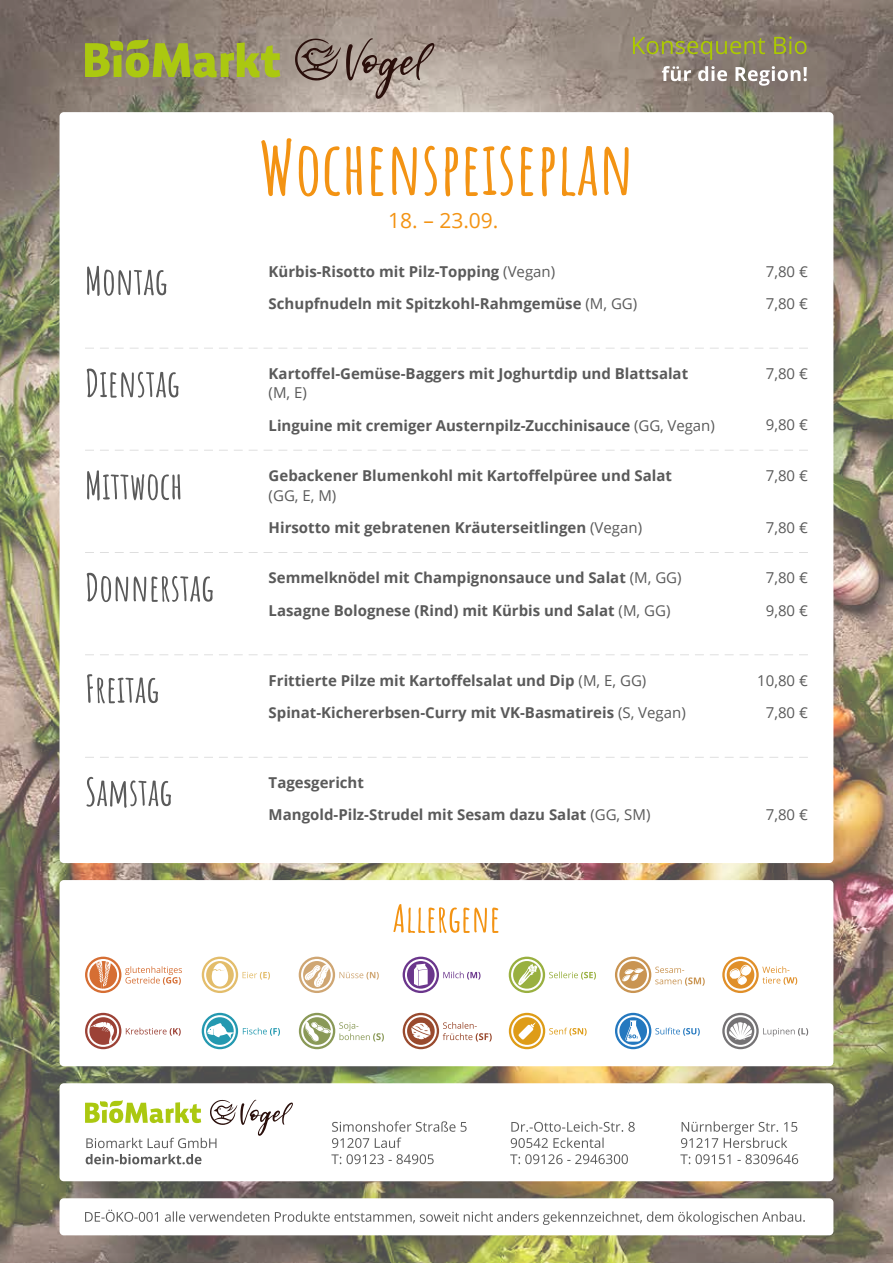
<style>
.page{position:relative;width:893px;height:1263px;background:#fff}
.page>*{position:absolute;margin:0;border:0;box-sizing:border-box;transform-origin:0 0}
.t1{font:21px "Open Sans";color:#f39313}
.t2{font:700 15px/32.2px "Open Sans";color:#5a5a5a}
.t3{font:15px/32.2px "Open Sans";color:#5a5a5a}
.s1{font-weight:400}
</style>
<div class="page">
<img style="left:0;top:0;width:893px;height:1263px">
<div style="left:60px;top:112px;width:773px;height:751px;background:#fff;border-radius:4px"></div>
<svg style="left:87px;top:266px;width:79px;height:30px"></svg>
<svg style="left:87px;top:369px;width:92px;height:29px"></svg>
<svg style="left:87px;top:470px;width:93px;height:30px"></svg>
<svg style="left:87px;top:573px;width:126px;height:29px"></svg>
<svg style="left:87px;top:674px;width:71px;height:29px"></svg>
<svg style="left:87px;top:777px;width:84px;height:31px"></svg>
<svg style="left:85px;top:348px;width:723px;height:1px"></svg>
<svg style="left:85px;top:450px;width:723px;height:1px"></svg>
<svg style="left:85px;top:552px;width:723px;height:1px"></svg>
<svg style="left:85px;top:654px;width:723px;height:1px"></svg>
<svg style="left:85px;top:757px;width:723px;height:1px"></svg>
<svg style="left:261px;top:138px;width:368px;height:58px"></svg>
<svg style="left:85px;top:39px;width:195px;height:38px"></svg>
<svg style="left:295px;top:38px;width:139px;height:61px"></svg>
<div style="left:60px;top:880px;width:773px;height:186px;background:#fff;border-radius:4px"></div>
<svg style="left:393px;top:904px;width:105px;height:29px"></svg>
<svg style="left:85px;top:957px;width:97px;height:36px"></svg>
<svg style="left:202px;top:957px;width:68px;height:36px"></svg>
<svg style="left:299px;top:957px;width:80px;height:36px"></svg>
<svg style="left:403px;top:957px;width:77px;height:36px"></svg>
<svg style="left:509px;top:957px;width:87px;height:36px"></svg>
<svg style="left:615px;top:957px;width:90px;height:36px"></svg>
<svg style="left:722px;top:957px;width:75px;height:36px"></svg>
<svg style="left:85px;top:1013px;width:96px;height:36px"></svg>
<svg style="left:202px;top:1013px;width:78px;height:36px"></svg>
<svg style="left:299px;top:1013px;width:85px;height:36px"></svg>
<svg style="left:403px;top:1013px;width:89px;height:36px"></svg>
<svg style="left:509px;top:1013px;width:78px;height:36px"></svg>
<svg style="left:615px;top:1013px;width:85px;height:36px"></svg>
<svg style="left:722px;top:1013px;width:86px;height:36px"></svg>
<div style="left:60px;top:1083px;width:773px;height:98px;background:#fff;border-radius:4px"></div>
<svg style="left:510px;top:1154px;width:118px;height:10px"></svg>
<svg style="left:511px;top:1121px;width:124px;height:27px"></svg>
<svg style="left:331px;top:1154px;width:103px;height:10px"></svg>
<svg style="left:332px;top:1121px;width:135px;height:27px"></svg>
<svg style="left:662px;top:66px;width:145px;height:20px"></svg>
<svg style="left:633px;top:36px;width:174px;height:24px"></svg>
<svg style="left:680px;top:1154px;width:118px;height:10px"></svg>
<svg style="left:681px;top:1121px;width:116px;height:27px"></svg>
<div style="left:60px;top:1198px;width:773px;height:37px;background:#fff;border-radius:4px"></div>
<svg style="left:85px;top:1209px;width:720px;height:16px"></svg>
<svg style="left:86px;top:1154px;width:115px;height:10px"></svg>
<svg style="left:85px;top:1100px;width:208px;height:48px"></svg>
<h1 class="t1" style="left:388px;top:206px;width:112px">18. – 23.09.</h1>
<p class="t2" style="left:269px;top:255px;width:370px">Kürbis-Risotto mit Pilz-Topping <span class="s1">(Vegan)<br></span>Schupfnudeln mit Spitzkohl-Rahmgemüse <span class="s1">(M, GG)</span></p>
<p class="t2" style="left:269px;top:357px;width:421px">Kartoffel-Gemüse-Baggers mit Joghurtdip und Blattsalat</p>
<p class="t2" style="left:269px;top:376px;width:448px"><span class="s1">(M, E)<br></span>Linguine mit cremiger Austernpilz-Zucchinisauce <span class="s1">(GG, Vegan)</span></p>
<p class="t2" style="left:269px;top:459px;width:405px">Gebackener Blumenkohl mit Kartoffelpüree und Salat</p>
<p class="t2" style="left:269px;top:479px;width:375px"><span class="s1">(GG, E, M)<br></span>Hirsotto mit gebratenen Kräuterseitlingen <span class="s1">(Vegan)</span></p>
<p class="t2" style="left:269px;top:561px;width:414px">Semmelknödel mit Champignonsauce und Salat <span class="s1">(M, GG)<br></span>Lasagne Bolognese (Rind) mit Kürbis und Salat <span class="s1">(M, GG)</span></p>
<p class="t2" style="left:269px;top:664px;width:419px">Frittierte Pilze mit Kartoffelsalat und Dip <span class="s1">(M, E, GG)<br></span>Spinat-Kichererbsen-Curry mit VK-Basmatireis <span class="s1">(S, Vegan)</span></p>
<p class="t2" style="left:269px;top:766px;width:383px">Tagesgericht<br>Mangold-Pilz-Strudel mit Sesam dazu Salat <span class="s1">(GG, SM)</span></p>
<p class="t3" style="left:766px;top:255px;width:44px">7,80 €<br>7,80 €</p>
<p class="t3" style="left:766px;top:357px;width:44px">7,80 €</p>
<p class="t3" style="left:766px;top:408px;width:44px">9,80 €</p>
<p class="t3" style="left:766px;top:459px;width:44px">7,80 €</p>
<p class="t3" style="left:766px;top:511px;width:44px">7,80 €</p>
<p class="t3" style="left:766px;top:561px;width:44px">7,80 €<br>9,80 €</p>
<p class="t3" style="left:757px;top:664px;width:52px;text-align:center">10,80 €<br>7,80 €</p>
<p class="t3" style="left:766px;top:798px;width:44px">7,80 €</p>
</div>
